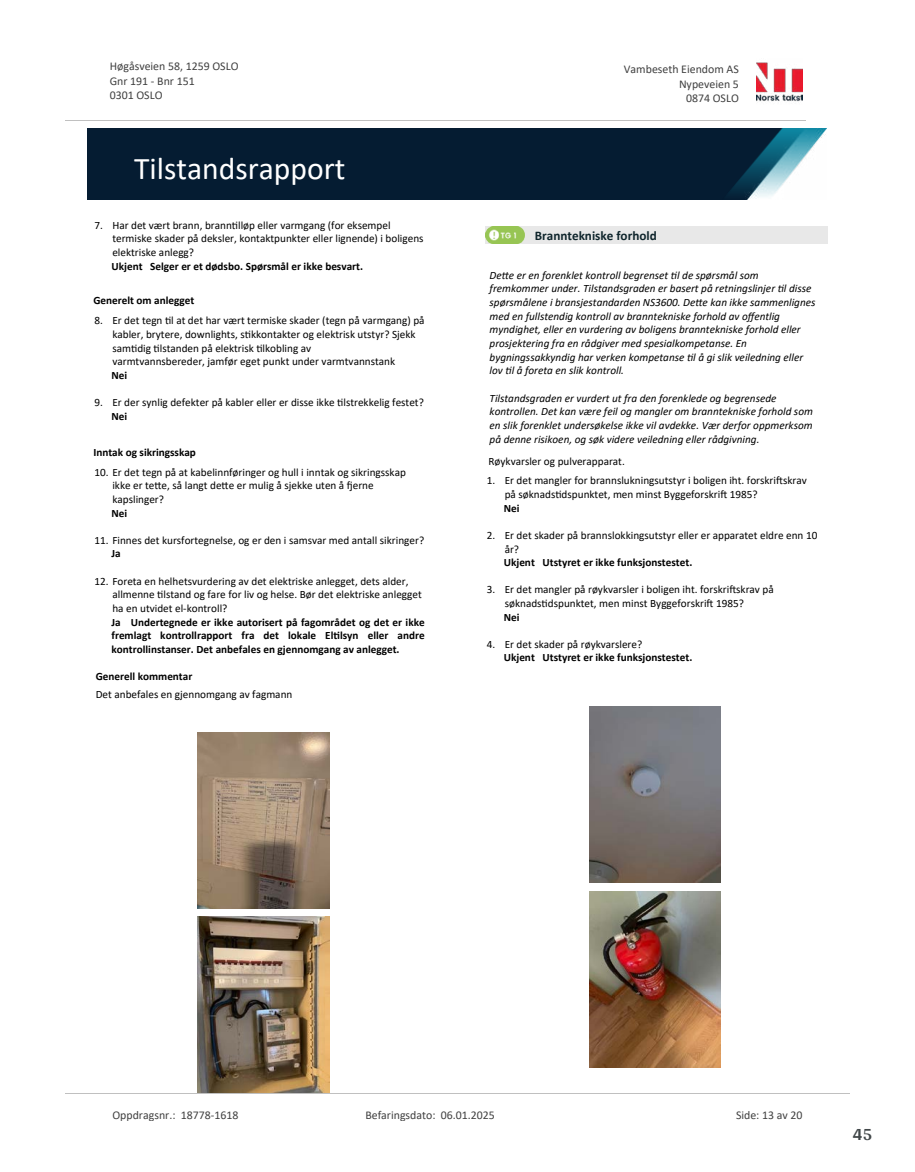
<style>
.page{position:relative;width:915px;height:1172px;background:#fff}
.page>*{position:absolute;margin:0;border:0;box-sizing:border-box;transform-origin:0 0}
.t1{font:31.65px "Calibri";color:#fff}
.t2{font:700 18px "Arya";color:#414749}
.t3{font:700 13.2px "Calibri";color:#0f252c}
.t4{font:11.85px/14.5px "Calibri";color:#404040}
.t5{font:11.25px/13.6px "Calibri";color:#000}
.t6{font:italic 11.25px/13.6px "Calibri";color:#000}
.t7{font:700 11.25px/13.6px "Calibri";color:#000;text-align:justify}
</style>
<div class="page">
<img style="left:197px;top:732px;width:132px;height:176px">
<img style="left:197px;top:917px;width:132px;height:176px">
<div style="left:485px;top:227px;width:342px;height:17px;background:#e8e8e8"></div>
<svg style="left:490px;top:231px;width:35px;height:13px"></svg>
<img style="left:485px;top:226px;width:39px;height:17px">
<img style="left:589px;top:706px;width:131px;height:176px">
<img style="left:589px;top:891px;width:131px;height:176px">
<img style="left:756px;top:62px;width:46px;height:40px">
<hr style="left:65px;top:120px;width:740px;height:1px;background:#c0c0c0">
<img style="left:88px;top:129px;width:738px;height:71px">
<hr style="left:65px;top:1093px;width:784px;height:1px;background:#c0c0c0">
<p class="t4" style="left:110px;top:59px;width:130px">Høgåsveien 58, 1259 OSLO<br>Gnr 191 - Bnr 151<br>0301 OSLO</p>
<p class="t4" style="left:623px;top:62px;width:116px">Vambeseth Eiendom AS</p>
<p class="t4" style="left:678px;top:76px;width:61px">Nypeveien 5</p>
<p class="t4" style="left:685px;top:90px;width:54px">0874 OSLO</p>
<h1 class="t1" style="left:134px;top:147px;width:213px">Tilstandsrapport</h1>
<p class="t5" style="left:112px;top:218px;width:312px;text-indent:-18px">7. Har det vært brann, brann琀椀lløp eller varmgang (for eksempel termiske skader på deksler, kontaktpunkter eller lignende) i boligens elektriske anlegg?</p>
<p class="t7" style="left:111px;top:259px;width:253px">Ukjent Selger er et dødsbo. Spørsmål er ikke besvart.</p>
<p class="t7" style="left:93px;top:294px;width:102px">Generelt om anlegget</p>
<p class="t5" style="left:112px;top:313px;width:313px;text-indent:-18px">8. Er det tegn 琀椀l at det har vært termiske skader (tegn på varmgang) på kabler, brytere, downlights, s琀椀kkontakter og elektrisk utstyr? Sjekk sam琀椀dig 琀椀lstanden på elektrisk 琀椀lkobling av<br>varmtvannsbereder, jamfør eget punkt under varmtvannstank</p>
<p class="t7" style="left:111px;top:368px;width:17px">Nei</p>
<p class="t5" style="left:94px;top:395px;width:331px">9. Er der synlig defekter på kabler eller er disse ikke 琀椀lstrekkelig festet?</p>
<p class="t7" style="left:111px;top:409px;width:17px">Nei</p>
<p class="t7" style="left:93px;top:445px;width:104px">Inntak og sikringsskap</p>
<p class="t5" style="left:112px;top:465px;width:295px;text-indent:-18px">10. Er det tegn på at kabelinnføringer og hull i inntak og sikringsskap ikke er te琀琀e, så langt de琀琀e er mulig å sjekke uten å 昀樀erne kapslinger?</p>
<p class="t7" style="left:111px;top:506px;width:17px">Nei</p>
<p class="t5" style="left:94px;top:533px;width:331px">11. Finnes det kursfortegnelse, og er den i samsvar med antall sikringer?</p>
<p class="t7" style="left:111px;top:547px;width:11px">Ja</p>
<p class="t5" style="left:112px;top:574px;width:311px;text-indent:-18px">12. Foreta en helhetsvurdering av det elektriske anlegget, dets alder, allmenne 琀椀lstand og fare for liv og helse. Bør det elektriske anlegget ha en utvidet el-kontroll?</p>
<p class="t7" style="left:111px;top:615px;width:314px">Ja Undertegnede er ikke autorisert på fagområdet og det er ikke fremlagt kontrollrapport fra det lokale El琀椀lsyn eller andre kontrollinstanser. Det anbefales en gjennomgang av anlegget.</p>
<p class="t5" style="left:96px;top:687px;width:198px">Det anbefales en gjennomgang av fagmann</p>
<p class="t7" style="left:96px;top:669px;width:98px">Generell kommentar</p>
<p class="t3" style="left:534px;top:226px;width:123px">Branntekniske forhold</p>
<p class="t6" style="left:489px;top:268px;width:327px">De琀琀e er en forenklet kontroll begrenset 琀椀l de spørsmål som fremkommer under. Tilstandsgraden er basert på retningslinjer 琀椀l disse spørsmålene i bransjestandarden NS3600. De琀琀e kan ikke sammenlignes med en fullstendig kontroll av branntekniske forhold av o昀昀entlig myndighet, eller en vurdering av boligens branntekniske forhold eller prosjektering fra en rådgiver med spesialkompetanse. En bygningssakkyndig har verken kompetanse 琀椀l å gi slik veiledning eller lov 琀椀l å foreta en slik kontroll.</p>
<p class="t6" style="left:489px;top:391px;width:325px">Tilstandsgraden er vurdert ut fra den forenklede og begrensede kontrollen. Det kan være feil og mangler om branntekniske forhold som en slik forenklet undersøkelse ikke vil avdekke. Vær derfor oppmerksom på denne risikoen, og søk videre veiledning eller rådgivning.</p>
<p class="t5" style="left:504px;top:474px;width:303px;text-indent:-18px">1. Er det mangler for brannslukningsutstyr i boligen iht. forskri昀琀skrav på søknads琀椀dspunktet, men minst Byggeforskri昀琀 1985?</p>
<p class="t7" style="left:503px;top:501px;width:17px">Nei</p>
<p class="t5" style="left:504px;top:528px;width:314px;text-indent:-18px">2. Er det skader på brannslokkingsutstyr eller er apparatet eldre enn 10 år?</p>
<p class="t7" style="left:503px;top:555px;width:190px">Ukjent Utstyret er ikke funksjonstestet.</p>
<p class="t5" style="left:504px;top:582px;width:270px;text-indent:-18px">3. Er det mangler på røykvarsler i boligen iht. forskri昀琀skrav på søknads琀椀dspunktet, men minst Byggeforskri昀琀 1985?</p>
<p class="t7" style="left:503px;top:610px;width:17px">Nei</p>
<p class="t5" style="left:486px;top:637px;width:157px">4. Er det skader på røykvarslere?</p>
<p class="t7" style="left:503px;top:651px;width:190px">Ukjent Utstyret er ikke funksjonstestet.</p>
<p class="t5" style="left:488px;top:455px;width:138px">Røykvarsler og pulverapparat.</p>
<p class="t4" style="left:112px;top:1107px;width:127px">Oppdragsnr.: 18778-1618</p>
<p class="t4" style="left:365px;top:1107px;width:131px">Befaringsdato: 06.01.2025</p>
<p class="t4" style="left:735px;top:1107px;width:68px">Side: 13 av 20</p>
<h2 class="t2" style="left:852px;top:1123px;width:21px">45</h2>
</div>
